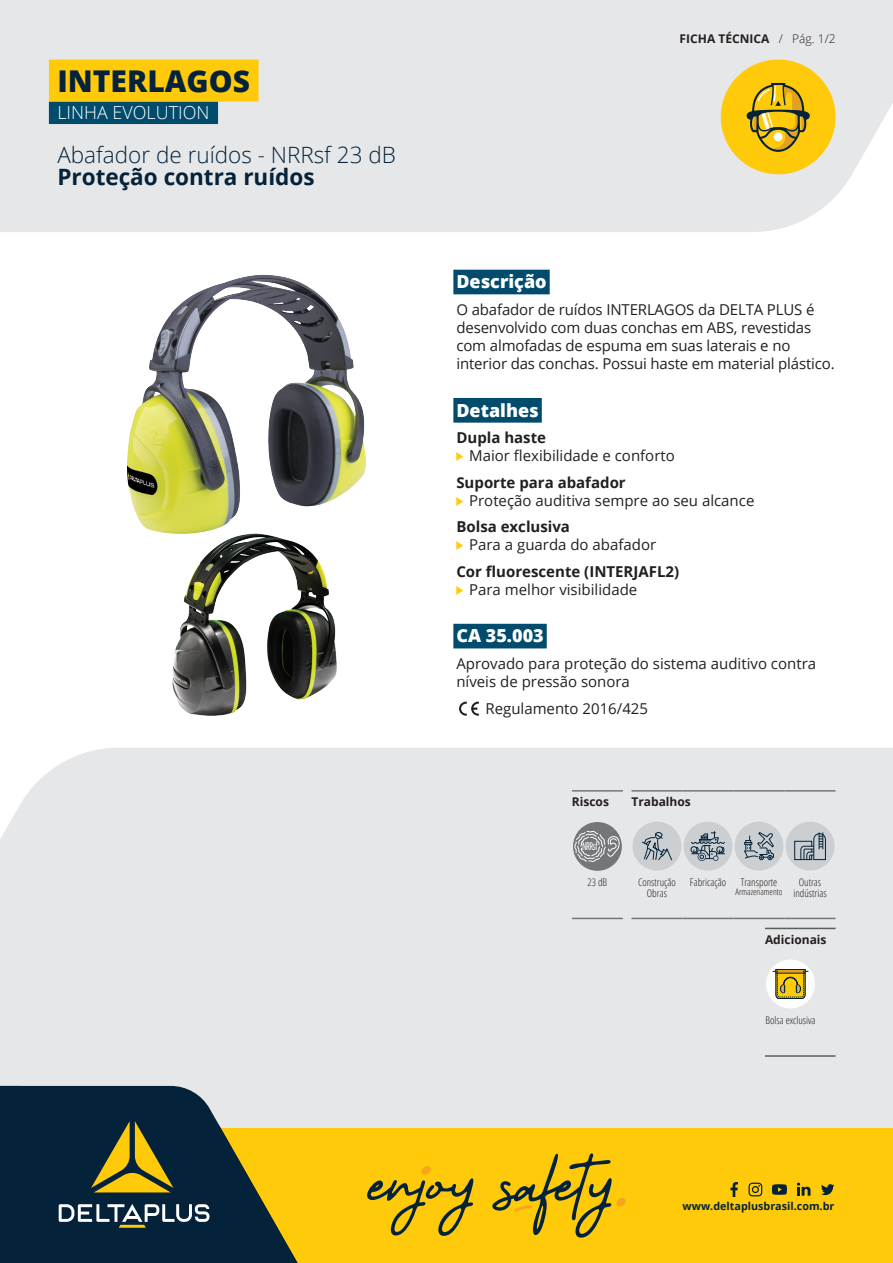
<style>
.page{position:relative;width:893px;height:1263px;background:#fff}
.page>*{position:absolute;margin:0;border:0;box-sizing:border-box;transform-origin:0 0}
.t1{font:800 30px "Open Sans";color:#042239}
.t2{font:300 22.5px "Open Sans";color:#042239}
.t3{font:700 22.5px "Open Sans";color:#042239}
.t4{font:800 18px "Open Sans";color:#fff}
.t5{font:300 18px "Open Sans";color:#fff}
.t6{font:15px/18px "Open Sans";color:#231f20}
.t7{font:700 15px "Open Sans";color:#231f20}
.t8{font:700 12px "Open Sans";color:#231f20}
.t9{font:300 12px "Open Sans";color:#231f20}
.t10{font:700 10.8px "Open Sans";color:#042239}
.t11{font:extra-condensed 10.65px "Noto Sans";letter-spacing:-.06em;color:#fff;scale:.77 1}
.t12{font:300 10.5px/10.5px "Open Sans Condensed";color:#231f20;text-align:center}
.t13{font:300 9px "Open Sans Condensed";color:#231f20}
.t14{font:9px "Arrows";color:#feca0a}
</style>
<div class="page">
<div style="left:0;top:0;width:893px;height:232px;background:#e6e7e9"></div>
<div style="left:0;top:747px;width:893px;height:381px;background:#e6e7e9"></div>
<div style="left:49px;top:102px;width:169px;height:22px;background:#014b6c"></div>
<div style="left:49px;top:60px;width:210px;height:42px;background:#feca0a"></div>
<img style="left:127px;top:275px;width:239px;height:259px">
<hr style="left:631px;top:790px;width:51px;height:2px;background:#747778">
<hr style="left:682px;top:790px;width:51px;height:2px;background:#747778">
<hr style="left:733px;top:790px;width:51px;height:2px;background:#747778">
<hr style="left:784px;top:790px;width:52px;height:2px;background:#747778">
<hr style="left:631px;top:918px;width:51px;height:1px;background:#747778">
<hr style="left:682px;top:918px;width:51px;height:1px;background:#747778">
<hr style="left:733px;top:918px;width:51px;height:1px;background:#747778">
<hr style="left:784px;top:918px;width:52px;height:1px;background:#747778">
<div style="left:632px;top:822px;width:49px;height:48px;background:#cccfd1;border-radius:50%"></div>
<svg style="left:642px;top:832px;width:30px;height:29px"></svg>
<div style="left:684px;top:822px;width:48px;height:48px;background:#cccfd1;border-radius:50%"></div>
<svg style="left:690px;top:831px;width:35px;height:30px"></svg>
<div style="left:735px;top:822px;width:48px;height:48px;background:#cccfd1;border-radius:50%"></div>
<svg style="left:744px;top:832px;width:30px;height:28px"></svg>
<div style="left:786px;top:822px;width:48px;height:48px;background:#cccfd1;border-radius:50%"></div>
<svg style="left:794px;top:832px;width:32px;height:28px"></svg>
<hr style="left:572px;top:790px;width:51px;height:2px;background:#747778">
<hr style="left:572px;top:918px;width:51px;height:1px;background:#747778">
<div style="left:573px;top:822px;width:49px;height:49px;background:#747778;border-radius:24px"></div>
<svg style="left:574px;top:831px;width:46px;height:31px"></svg>
<div style="left:453px;top:270px;width:97px;height:24px;background:#014b6c"></div>
<div style="left:453px;top:398px;width:89px;height:25px;background:#014b6c"></div>
<div style="left:453px;top:624px;width:94px;height:24px;background:#014b6c"></div>
<svg style="left:459px;top:702px;width:20px;height:14px"></svg>
<img style="left:172px;top:533px;width:165px;height:182px">
<hr style="left:765px;top:928px;width:51px;height:1px;background:#5b5f60">
<svg style="left:816px;top:928px;width:20px;height:1px"></svg>
<hr style="left:765px;top:1055px;width:51px;height:2px;background:#5b5f60">
<hr style="left:816px;top:1055px;width:20px;height:2px;background:#5b5f60">
<div style="left:766px;top:959px;width:49px;height:49px;background:#fff;border-radius:50%"></div>
<svg style="left:773px;top:969px;width:35px;height:30px"></svg>
<div style="left:615px;top:1128px;width:278px;height:135px;background:#feca0a"></div>
<div style="left:130px;top:1128px;width:522px;height:135px;background:#feca0a"></div>
<div style="left:616px;top:1198px;width:10px;height:9px;background:#f9a51b;border-radius:3px"></div>
<div style="left:422px;top:1166px;width:9px;height:9px;background:#f9a51b;border-radius:3px"></div>
<svg style="left:367px;top:1178px;width:106px;height:58px"></svg>
<svg style="left:492px;top:1153px;width:120px;height:85px"></svg>
<svg style="left:730px;top:1182px;width:8px;height:15px"></svg>
<svg style="left:748px;top:1182px;width:14px;height:14px"></svg>
<svg style="left:772px;top:1184px;width:15px;height:11px"></svg>
<svg style="left:797px;top:1182px;width:13px;height:14px"></svg>
<svg style="left:821px;top:1184px;width:13px;height:11px"></svg>
<svg style="left:0;top:1086px;width:310px;height:177px;fill:#042239"></svg>
<svg style="left:91px;top:1121px;width:82px;height:71px"></svg>
<svg style="left:59px;top:1204px;width:150px;height:24px"></svg>
<div style="left:721px;top:60px;width:115px;height:114px;background:#feca0a;border-radius:50%"></div>
<svg style="left:747px;top:83px;width:63px;height:69px"></svg>
<h1 class="t1" style="left:57px;top:58px;width:194px">INTERLAGOS</h1>
<p class="t5" style="left:57px;top:100px;width:154px">LINHA EVOLUTION</p>
<h2 class="t2" style="left:57px;top:139px;width:340px">Abafador de ruídos - NRRsf 23 dB</h2>
<h2 class="t3" style="left:57px;top:161px;width:259px">Proteção contra ruídos</h2>
<p class="t8" style="left:680px;top:30px;width:91px">FICHA TÉCNICA</p>
<p class="t9" style="left:779px;top:30px;width:6px">/</p>
<p class="t9" style="left:792px;top:30px;width:45px">Pág. 1/2</p>
<p class="t4" style="left:456px;top:268px;width:92px">Descrição</p>
<p class="t6" style="left:456px;top:300px;width:380px">O abafador de ruídos INTERLAGOS da DELTA PLUS é desenvolvido com duas conchas em ABS, revestidas com almofadas de espuma em suas laterais e no interior das conchas. Possui haste em material plástico.</p>
<p class="t4" style="left:456px;top:396px;width:84px">Detalhes</p>
<p class="t7" style="left:456px;top:427px;width:91px">Dupla haste</p>
<p class="t6" style="left:469px;top:446px;width:207px">Maior flexibilidade e conforto</p>
<p class="t14" style="left:456px;top:453px;width:9px">U</p>
<p class="t7" style="left:456px;top:472px;width:171px">Suporte para abafador</p>
<p class="t6" style="left:469px;top:491px;width:287px">Proteção auditiva sempre ao seu alcance</p>
<p class="t14" style="left:456px;top:497px;width:9px">U</p>
<p class="t7" style="left:456px;top:516px;width:115px">Bolsa exclusiva</p>
<p class="t6" style="left:469px;top:535px;width:189px">Para a guarda do abafador</p>
<p class="t14" style="left:456px;top:542px;width:9px">U</p>
<p class="t7" style="left:456px;top:561px;width:224px">Cor fluorescente (INTERJAFL (2</p>
<p class="t6" style="left:469px;top:580px;width:170px">Para melhor visibilidade</p>
<p class="t14" style="left:456px;top:586px;width:9px">U</p>
<p class="t4" style="left:456px;top:622px;width:89px">CA 35.003</p>
<p class="t6" style="left:456px;top:654px;width:361px">Aprovado para proteção do sistema auditivo contra níveis de pressão sonora</p>
<p class="t6" style="left:485px;top:699px;width:164px">Regulamento 2016/425</p>
<p class="t8" style="left:572px;top:793px;width:39px">Riscos</p>
<p class="t11" style="left:582px;top:839px;width:21px">NRRsf</p>
<p class="t12" style="left:588px;top:877px;width:21px">23 dB</p>
<p class="t8" style="left:631px;top:793px;width:61px">Trabalhos</p>
<p class="t12" style="left:690px;top:877px;width:38px">Fabricação</p>
<p class="t12" style="left:638px;top:877px;width:39px">Construção<br>Obras</p>
<p class="t12" style="left:741px;top:877px;width:38px">Transporte</p>
<p class="t13" style="left:735px;top:886px;width:49px">Armazenamento</p>
<p class="t12" style="left:793px;top:877px;width:35px">Outras indústrias</p>
<p class="t8" style="left:765px;top:931px;width:63px">Adicionais</p>
<p class="t12" style="left:765px;top:1014px;width:52px">Bolsa exclusiva</p>
<p class="t10" style="left:683px;top:1198px;width:153px">www.deltaplusbrasil.com.br</p>
</div>
